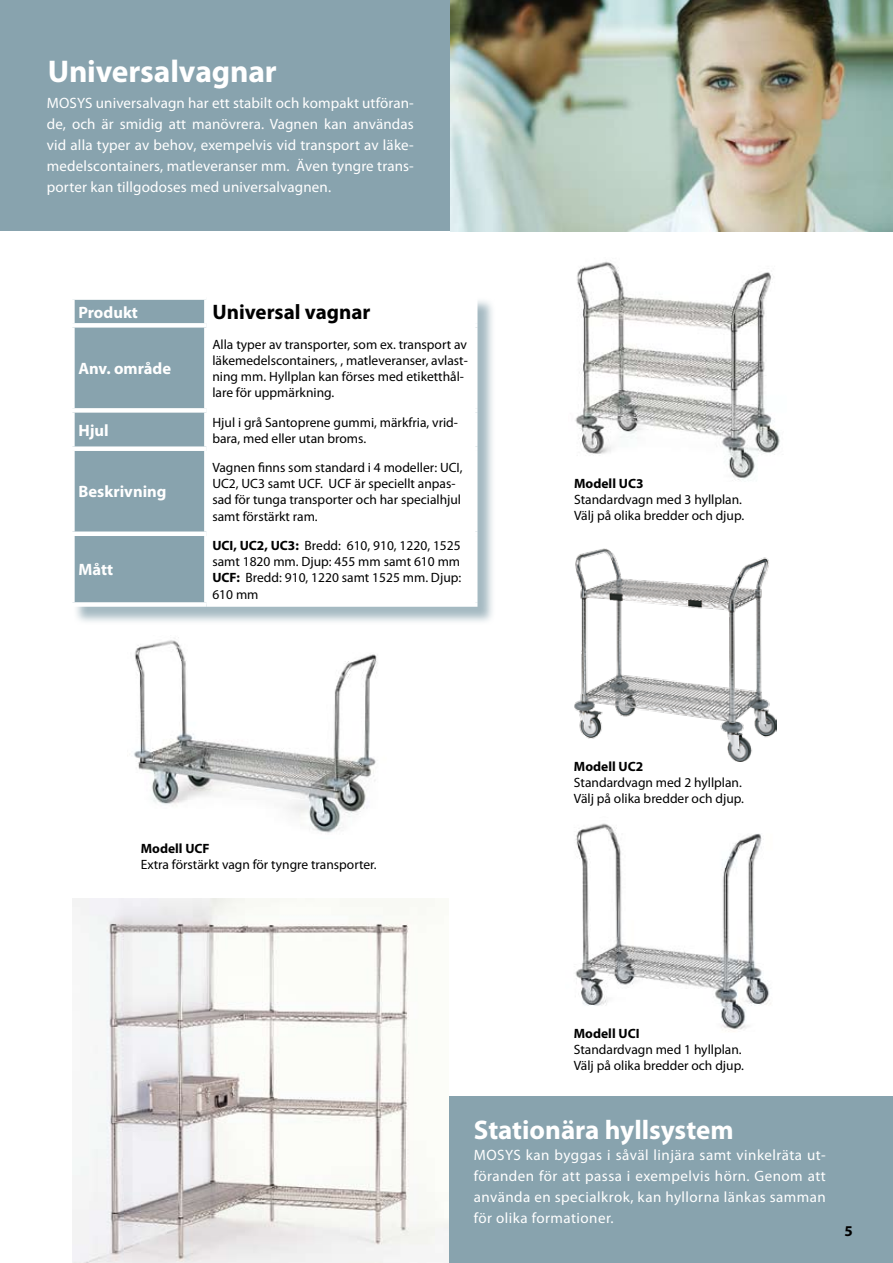
<style>
.page{position:relative;width:893px;height:1263px;background:#fff}
.page>*{position:absolute;margin:0;border:0;box-sizing:border-box;transform-origin:0 0}
.t1{font:700 31.5px "Myriad Pro";letter-spacing:-.005em;color:#fff}
.t2{font:700 27px "Myriad Pro";color:#fff}
.t3{font:700 21px "Myriad Pro";color:#000}
.t4{font:700 16.5px "Myriad Pro";color:#fff}
.t5{font:15px/21px "Myriad Pro";letter-spacing:.015em;color:#fff;text-align:justify}
.t6{font:700 15px "Myriad Pro";color:#000}
.t7{font:13.5px/16.2px "Myriad Pro";color:#000}
.t8{font:700 13.5px "Myriad Pro";color:#000}
.s1{font-weight:700}
</style>
<div class="page">
<div style="left:449px;top:1096px;width:444px;height:167px;background:#88a3ae"></div>
<img style="left:574px;top:548px;width:202px;height:214px">
<img style="left:575px;top:261px;width:205px;height:219px">
<img style="left:134px;top:637px;width:243px;height:196px">
<div style="left:73px;top:298px;width:423px;height:327px;background:#88a3ae;opacity:.75"></div>
<div style="left:75px;top:300px;width:129px;height:302px;background:#88a3ae"></div>
<svg style="left:209px;top:300px;width:264px;height:302px"></svg>
<div style="left:70px;top:295px;width:136px;height:5px;background:#fff"></div>
<div style="left:70px;top:300px;width:5px;height:23px;background:#fff"></div>
<div style="left:206px;top:295px;width:271px;height:5px;background:#fff"></div>
<div style="left:204px;top:300px;width:5px;height:23px;background:#fff"></div>
<hr style="left:473px;top:300px;width:4px;height:23px;background:#fff">
<div style="left:70px;top:323px;width:136px;height:5px;background:#fff"></div>
<div style="left:70px;top:328px;width:5px;height:80px;background:#fff"></div>
<div style="left:206px;top:323px;width:271px;height:5px;background:#fff"></div>
<div style="left:204px;top:328px;width:5px;height:80px;background:#fff"></div>
<hr style="left:473px;top:328px;width:4px;height:80px;background:#fff">
<div style="left:70px;top:408px;width:136px;height:5px;background:#fff"></div>
<div style="left:70px;top:413px;width:5px;height:33px;background:#fff"></div>
<div style="left:206px;top:408px;width:271px;height:5px;background:#fff"></div>
<div style="left:204px;top:413px;width:5px;height:33px;background:#fff"></div>
<hr style="left:473px;top:413px;width:4px;height:33px;background:#fff">
<div style="left:70px;top:446px;width:136px;height:5px;background:#fff"></div>
<div style="left:70px;top:451px;width:5px;height:80px;background:#fff"></div>
<div style="left:206px;top:446px;width:271px;height:5px;background:#fff"></div>
<div style="left:204px;top:451px;width:5px;height:80px;background:#fff"></div>
<hr style="left:473px;top:451px;width:4px;height:80px;background:#fff">
<div style="left:70px;top:531px;width:136px;height:5px;background:#fff"></div>
<div style="left:70px;top:536px;width:5px;height:66px;background:#fff"></div>
<div style="left:206px;top:531px;width:271px;height:5px;background:#fff"></div>
<div style="left:204px;top:536px;width:5px;height:66px;background:#fff"></div>
<hr style="left:473px;top:536px;width:4px;height:66px;background:#fff">
<div style="left:70px;top:602px;width:136px;height:5px;background:#fff"></div>
<div style="left:206px;top:602px;width:271px;height:5px;background:#fff"></div>
<img style="left:575px;top:823px;width:196px;height:209px">
<img style="left:72px;top:898px;width:377px;height:365px">
<div style="left:0;top:0;width:454px;height:230px;background:#88a3ae"></div>
<img style="left:450px;top:0;width:443px;height:231px">
<h1 class="t1" style="left:48px;top:51px;width:231px">Universalvagnar</h1>
<p class="t5" style="left:47px;top:92px;width:368px">MOSYS universalvagn har ett stabilt och kompakt utföran&shy;de, och är smidig att manövrera. Vagnen kan användas vid alla typer av behov, exempelvis vid transport av läke&shy;medelscontainers, matleveranser mm. Även tyngre trans&shy;porter kan tillgodoses med universalvagnen.</p>
<p class="t4" style="left:78px;top:301px;width:61px">Produkt</p>
<h3 class="t3" style="left:212px;top:299px;width:160px">Universal vagnar</h3>
<p class="t4" style="left:78px;top:358px;width:94px">Anv. område</p>
<p class="t7" style="left:212px;top:336px;width:257px">Alla typer av transporter, som ex. transport av läkemedelscontainers, , matleveranser, avlast&shy;ning mm. Hyllplan kan förses med etiketthål&shy;lare för uppmärkning.</p>
<p class="t4" style="left:78px;top:419px;width:32px">Hjul</p>
<p class="t7" style="left:212px;top:414px;width:247px">Hjul i grå Santoprene gummi, märkfria, vrid&shy;bara, med eller utan broms.</p>
<p class="t4" style="left:78px;top:481px;width:90px">Beskrivning</p>
<p class="t4" style="left:78px;top:559px;width:36px">Mått</p>
<p class="t7" style="left:212px;top:459px;width:252px">Vagnen finns som standard i 4 modeller: UCI, UC2, UC3 samt UCF. UCF är speciellt anpas&shy;sad för tunga transporter och har specialhjul samt förstärkt ram.</p>
<p class="t7" style="left:212px;top:537px;width:250px;text-align:justify"><span class="s1">UCI, UC2, UC3:</span> Bredd: 610, 910, 1220, 1525 samt 1820 mm. Djup: 455 mm samt 610 mm <span class="s1">UCF:</span> Bredd: 910, 1220 samt 1525 mm. Djup:<br>610 mm</p>
<p class="t8" style="left:574px;top:474px;width:71px">Modell UC3</p>
<p class="t7" style="left:574px;top:491px;width:171px">Standardvagn med 3 hyllplan.<br>Välj på olika bredder och djup.</p>
<p class="t8" style="left:141px;top:839px;width:70px">Modell UCF</p>
<p class="t7" style="left:141px;top:856px;width:237px">Extra förstärkt vagn för tyngre transporter.</p>
<p class="t8" style="left:574px;top:757px;width:71px">Modell UC2</p>
<p class="t7" style="left:574px;top:774px;width:171px">Standardvagn med 2 hyllplan.<br>Välj på olika bredder och djup.</p>
<p class="t8" style="left:574px;top:1024px;width:67px">Modell UCI</p>
<p class="t7" style="left:574px;top:1041px;width:171px">Standardvagn med 1 hyllplan.<br>Välj på olika bredder och djup.</p>
<h2 class="t2" style="left:474px;top:1112px;width:261px">Stationära hyllsystem</h2>
<p class="t5" style="left:474px;top:1144px;width:353px">MOSYS kan byggas i såväl linjära samt vinkelräta ut&shy;föranden för att passa i exempelvis hörn. Genom att använda en specialkrok, kan hyllorna länkas samman för olika formationer.</p>
<p class="t6" style="left:844px;top:1221px;width:10px">5</p>
</div>
